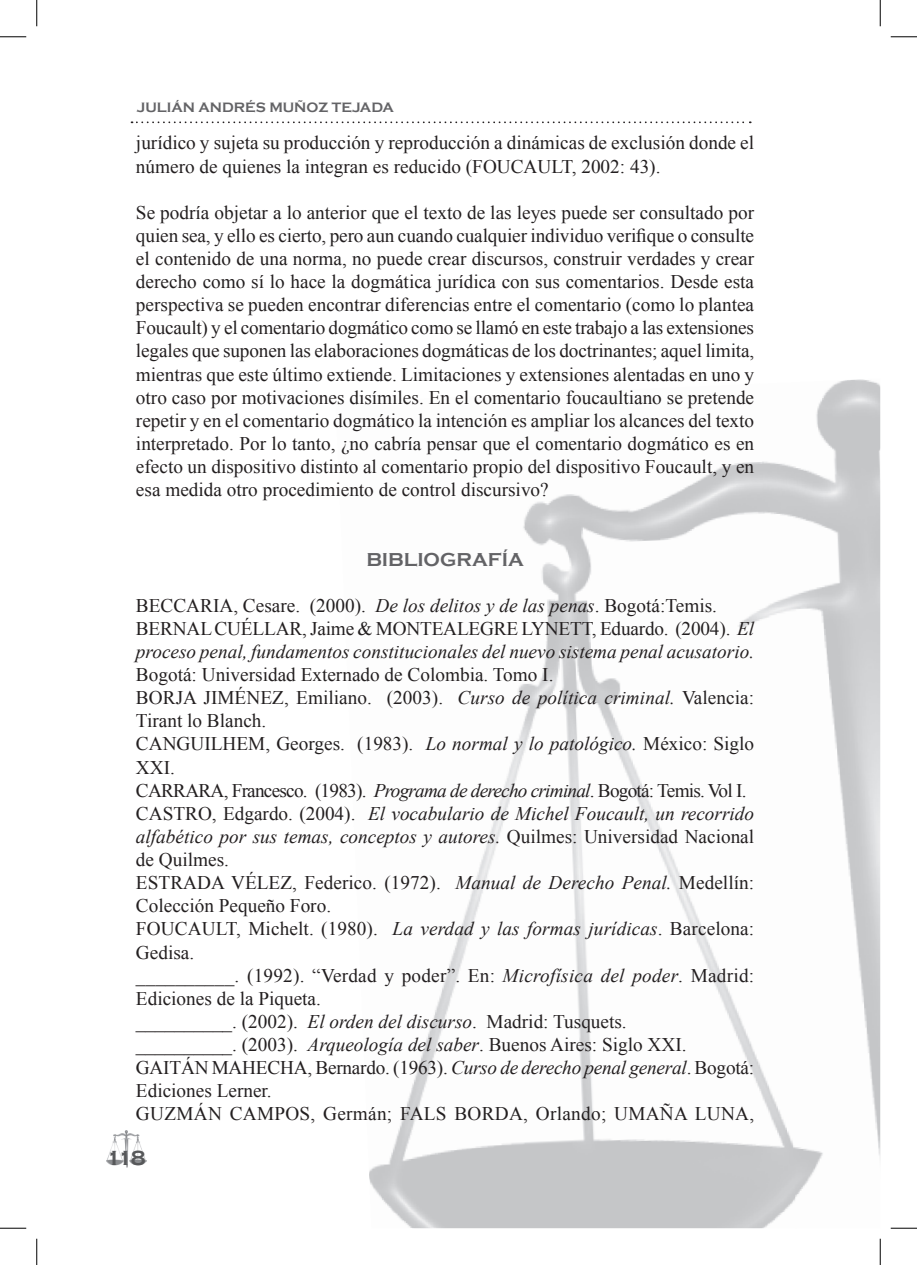
<style>
.page{position:relative;width:917px;height:1265px;background:#fff}
.page>*{position:absolute;margin:0;border:0;box-sizing:border-box;transform-origin:0 0}
.t1{font:700 21px "Copperplate Gothic";color:#57585a}
.t2{font:19.25px/23.1px "Times New Roman";color:#231f20}
.t3{font:italic 19.25px/23.1px "Times New Roman";color:#231f20}
.t4{font:700 19.25px "Copperplate Gothic";color:#636366}
.t5{font:700 14px "Copperplate Gothic";color:#636366}
.s1{font-style:normal}
.s2{font-style:italic}
</style>
<div class="page">
<img style="left:498px;top:462px;width:261px;height:345px">
<img style="left:759px;top:379px;width:121px;height:818px">
<img style="left:369px;top:807px;width:427px;height:420px">
<svg style="left:132px;top:121px;width:619px;height:2px"></svg>
<img style="left:107px;top:1130px;width:40px;height:37px">
<svg style="left:0;top:36px;width:26px;height:1px"></svg>
<svg style="left:891px;top:36px;width:26px;height:1px"></svg>
<svg style="left:0;top:1227px;width:26px;height:1px"></svg>
<svg style="left:891px;top:1227px;width:26px;height:1px"></svg>
<svg style="left:36px;top:0;width:1px;height:26px"></svg>
<svg style="left:36px;top:1238px;width:1px;height:26px"></svg>
<svg style="left:880px;top:0;width:1px;height:26px"></svg>
<svg style="left:880px;top:1238px;width:1px;height:26px"></svg>
<p class="t5" style="left:137px;top:100px;width:258px">JULIÁN ANDRÉS MUÑOZ TEJADA</p>
<p class="t2" style="left:136px;top:131px;width:620px">jurídico y sujeta su producción y reproducción a dinámicas de exclusión donde el número de quienes la integran es reducido (FOUCAULT, 2002: 43).</p>
<p class="t2" style="left:136px;top:200px;width:620px;text-align:justify">Se podría objetar a lo anterior que el texto de las leyes puede ser consultado por quien sea, y ello es cierto, pero aun cuando cualquier individuo verifique o consulte el contenido de una norma, no puede crear discursos, construir verdades y crear derecho como sí lo hace la dogmática jurídica con sus comentarios. Desde esta perspectiva se pueden encontrar diferencias entre el comentario (como lo plantea Foucault) y el comentario dogmático como se llamó en este trabajo a las extensiones legales que suponen las elaboraciones dogmáticas de los doctrinantes; aquel limita, mientras que este último extiende. Limitaciones y extensiones alentadas en uno y otro caso por motivaciones disímiles. En el comentario foucaultiano se pretende repetir y en el comentario dogmático la intención es ampliar los alcances del texto interpretado. Por lo tanto, ¿no cabría pensar que el comentario dogmático es en efecto un dispositivo distinto al comentario propio del dispositivo Foucault, y en esa medida otro procedimiento de control discursivo?</p>
<p class="t4" style="left:366px;top:548px;width:159px">BIBLIOGRAFÍA</p>
<p class="t3" style="left:136px;top:593px;width:620px"><span class="s1">BECCARIA, Cesare. (2000).</span> De los delitos y de las penas<span class="s1">. Bogotá:Temis.<br>BERNAL CUÉLLAR, Jaime &amp; MONTEALEGRE LYNETT, Eduardo. (2004).</span> El proceso penal, fundamentos constitucionales del nuevo sistema penal acusatorio.</p>
<p class="t2" style="left:136px;top:662px;width:620px">Bogotá: Universidad Externado de Colombia. Tomo I.<br>BORJA JIMÉNEZ, Emiliano. (2003). <span class="s2">Curso de política criminal.</span> Valencia:<br>Tirant lo Blanch.<br>CANGUILHEM, Georges. (1983). <span class="s2">Lo normal y lo patológico.</span> México: Siglo XXI.<br>CARRARA, Francesco. (1983). <span class="s2">Programa de derecho criminal</span>. Bogotá: Temis. Vol I.<br>CASTRO, Edgardo. (2004). <span class="s2">El vocabulario de Michel Foucault, un recorrido alfabético por sus temas, conceptos y autores.</span> Quilmes: Universidad Nacional de Quilmes.<br>ESTRADA VÉLEZ, Federico. (1972). <span class="s2">Manual de Derecho Penal.</span> Medellín:<br>Colección Pequeño Foro.<br>FOUCAULT, Michelt. (1980). <span class="s2">La verdad y las formas jurídicas</span>. Barcelona:<br>Gedisa.<br>__________. (1992). “Verdad y poder”. En: <span class="s2">Microfísica del poder</span>. Madrid:<br>Ediciones de la Piqueta.<br>__________. (2002). <span class="s2">El orden del discurso</span>. Madrid: Tusquets.<br>__________. (2003). <span class="s2">Arqueología del saber</span>. Buenos Aires: Siglo XXI.<br>GAITÁN MAHECHA, Bernardo. (1963). <span class="s2">Curso de derecho penal general</span>. Bogotá:<br>Ediciones Lerner.<br>GUZMÁN CAMPOS, Germán; FALS BORDA, Orlando; UMAÑA LUNA,</p>
<p class="t1" style="left:106px;top:1146px;width:41px">118</p>
</div>
